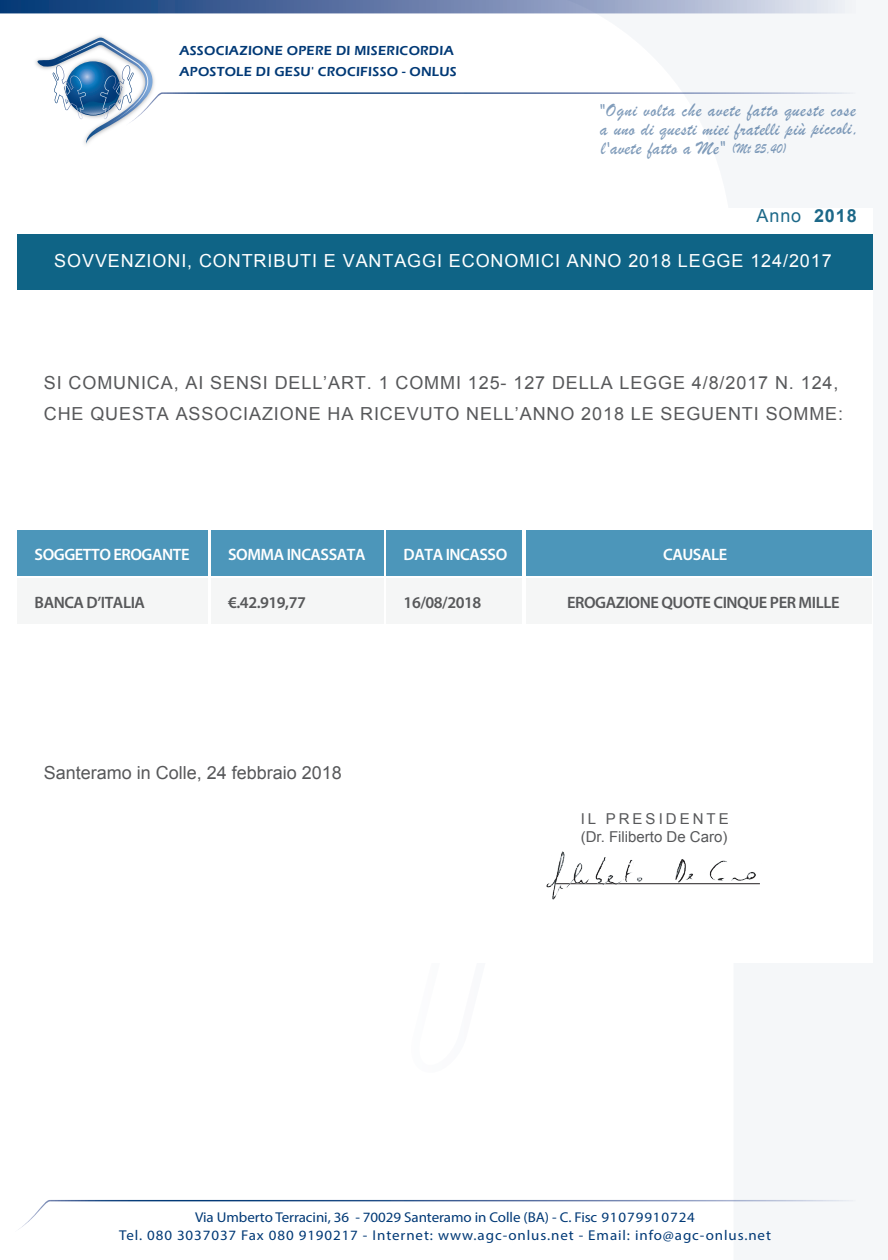
<style>
.page{position:relative;width:888px;height:1260px;background:#fff}
.page>*{position:absolute;margin:0;border:0;box-sizing:border-box;transform-origin:0 0}
.t1{font:19.5px/18.9px "Brush Script";letter-spacing:.02em;color:#013976}
.t2{font:18px/31.5px "Arial";letter-spacing:.05em;color:#57585a}
.t3{font:18px "Arial";letter-spacing:.05em;color:#fff}
.t4{font:18px "Arial";color:#57585a}
.t5{font:18px "Arial";color:#1c6888}
.t6{font:600 16.5px "Myriad Pro";letter-spacing:-.03em;color:#57585a}
.t7{font:600 16.5px "Myriad Pro";letter-spacing:-.03em;color:#fff}
.t8{font:15px/18px "Arial";color:#57585a}
.t9{font:14.25px/18px "Myriad Pro";letter-spacing:.06em;color:#013976;text-align:center;scale:1.05 1}
.t10{font:600 13.5px/21px "Eras ITC";letter-spacing:.02em;color:#013976}
.s1{font-size:14.85px}
.s2{font-weight:700}
</style>
<div class="page">
<svg style="left:0;top:0;width:567px;height:13px;background:#48679a"></svg>
<svg style="left:36px;top:38px;width:531px;height:106px"></svg>
<svg style="left:18px;top:1200px;width:549px;height:30px"></svg>
<svg style="left:567px;top:0;width:289px;height:1202px;fill:#f5f7f9"></svg>
<div style="left:18px;top:208px;width:855px;height:755px;background:#fff"></div>
<div style="left:18px;top:234px;width:855px;height:56px;background:#0f6486"></div>
<div style="left:18px;top:530px;width:190px;height:46px;background:#4c96ba"></div>
<div style="left:211px;top:530px;width:172px;height:46px;background:#4c96ba"></div>
<div style="left:387px;top:530px;width:135px;height:46px;background:#4c96ba"></div>
<div style="left:526px;top:530px;width:346px;height:46px;background:#4c96ba"></div>
<div style="left:18px;top:578px;width:190px;height:46px;background:#f5f6f6"></div>
<div style="left:211px;top:578px;width:172px;height:46px;background:#f5f6f6"></div>
<div style="left:387px;top:578px;width:135px;height:46px;background:#f5f6f6"></div>
<div style="left:526px;top:578px;width:346px;height:46px;background:#f5f6f6"></div>
<img style="left:546px;top:851px;width:214px;height:49px">
<p class="t10" style="left:179px;top:40px;width:279px">ASSOCIAZIONE OPERE DI MISERICORDIA<br>APOSTOLE DI GESU' CROCIFISSO - ONLUS</p>
<h1 class="t1" style="left:599px;top:100px;width:262px">"Ogni volta che avete fatto queste cose a uno di questi miei fratelli più piccoli, l'avete fatto a Me" <span class="s1">(Mt 25,40)</span></h1>
<p class="t5" style="left:757px;top:204px;width:102px">Anno <span class="s2">2018</span></p>
<p class="t3" style="left:54px;top:249px;width:779px">SOVVENZIONI, CONTRIBUTI E VANTAGGI ECONOMICI ANNO 2018 LEGGE 124/2017</p>
<p class="t2" style="left:44px;top:367px;width:801px">SI COMUNICA, AI SENSI DELL’ART. 1 COMMI 125- 127 DELLA LEGGE 4/8/2017 N. 124,<br>CHE QUESTA ASSOCIAZIONE HA RICEVUTO NELL’ANNO 2018 LE SEGUENTI SOMME:</p>
<p class="t7" style="left:35px;top:544px;width:156px">SOGGETTO EROGANTE</p>
<p class="t7" style="left:228px;top:544px;width:139px">SOMMA INCASSATA</p>
<p class="t7" style="left:404px;top:544px;width:105px">DATA INCASSO</p>
<p class="t7" style="left:663px;top:544px;width:66px">CAUSALE</p>
<p class="t6" style="left:35px;top:592px;width:112px">BANCA D’ITALIA</p>
<p class="t6" style="left:228px;top:592px;width:79px">€.42.919,77</p>
<p class="t6" style="left:404px;top:592px;width:79px">16/08/2018</p>
<p class="t6" style="left:567px;top:592px;width:274px">EROGAZIONE QUOTE CINQUE PER MILLE</p>
<p class="t4" style="left:44px;top:761px;width:300px">Santeramo in Colle, 24 febbraio 2018</p>
<p class="t8" style="left:581px;top:810px;width:149px">IL PRESIDENTE (Dr. Filiberto De Caro)</p>
<p class="t9" style="left:119px;top:1208px;width:622px">Via Umberto Terracini, 36 - 70029 Santeramo in Colle (BA) - C. Fisc 91079910724<br>Tel. 080 3037037 Fax 080 9190217 - Internet: www.agc-onlus.net - Email: info@agc-onlus.net</p>
</div>
